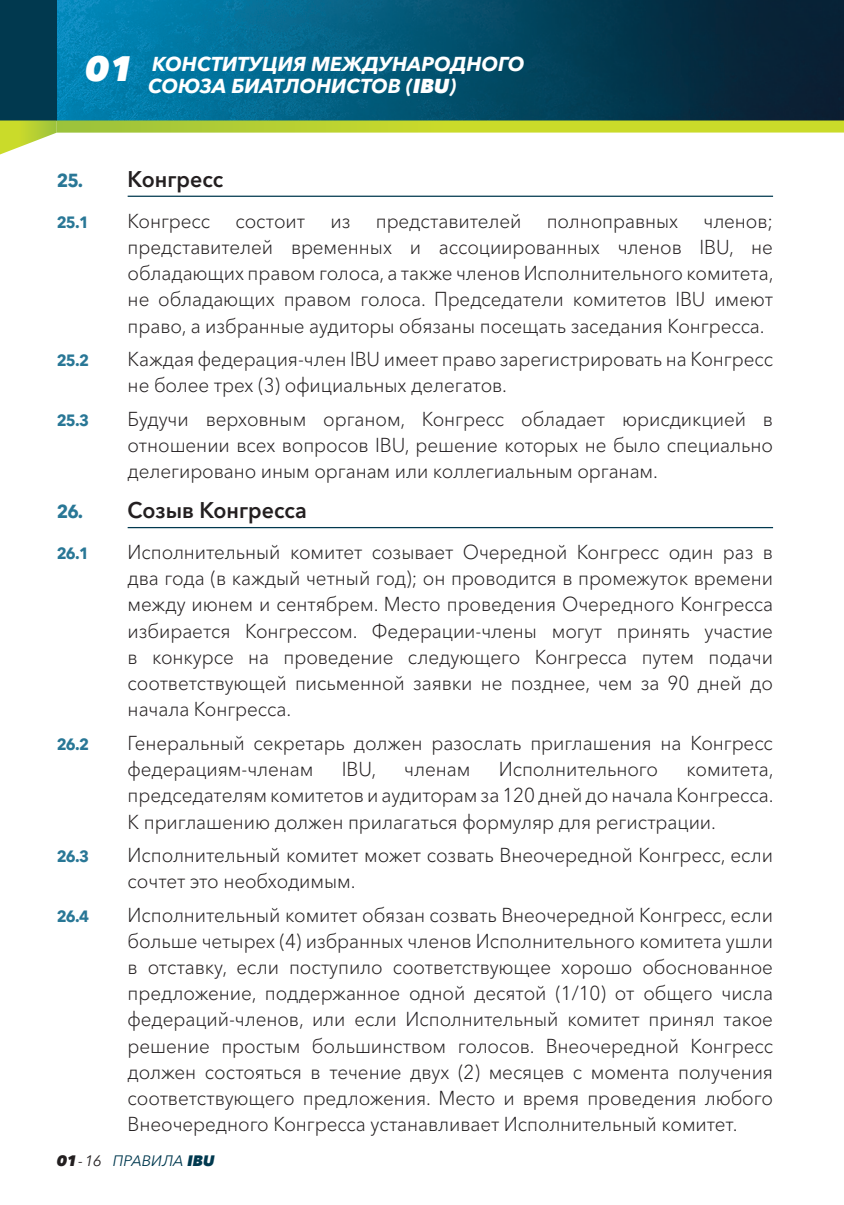
<style>
.page{position:relative;width:844px;height:1205px;background:#fff}
.page>*{position:absolute;margin:0;border:0;box-sizing:border-box;transform-origin:0 0}
.t1{font:600 22.5px "Avenir Next W1 G";color:#231f20;scale:.95 1}
.t2{font:300 20px/26.2px "Avenir Next W1 G";letter-spacing:-.005em;color:#231f20;text-align:justify;scale:.95 1}
.t3{font:italic 700 20px/22.5px "Avenir Next W1 G";color:#fff}
.t4{font:700 16.25px "Avenir Next W1 G";letter-spacing:-.05em;color:#297796;scale:.95 1}
.t5{font:italic 15px "Avenir Next W1 G";color:#01394f}
.s1{font-weight:800}
.s2{font-weight:700;font-size:18.75px;color:#297796}
.s3{font-weight:800;color:#231f20}
.s4{color:#231f20}
</style>
<div class="page">
<img style="left:57px;top:0;width:787px;height:120px">
<div style="left:0;top:0;width:57px;height:120px;background:#01394f"></div>
<svg style="left:0;top:120px;width:57px;height:35px"></svg>
<svg style="left:57px;top:120px;width:786px;height:13px;background:#b9d037"></svg>
<svg style="left:843px;top:120px;width:1px;height:13px"></svg>
<hr style="left:128px;top:196px;width:644px;height:1px;background:#01394f">
<hr style="left:128px;top:527px;width:644px;height:1px;background:#01394f">
<p class="t3" style="left:85px;top:53px;width:441px;text-indent:67px">КОНСТИТУЦИЯ МЕЖДУНАРОДНОГО<br><sup>01</sup> СОЮЗА БИАТЛОНИСТОВ (<span class="s1">IBU</span>)</p>
<p class="t1" style="left:57px;top:166px;width:177px"><span class="s2">25.</span> Конгресс</p>
<p class="t4" style="left:57px;top:212px;width:35px">25.1</p>
<p class="t2" style="left:128px;top:207px;width:88px">Конгресс</p>
<p class="t2" style="left:235px;top:207px;width:75px">состоит</p>
<p class="t2" style="left:330px;top:207px;width:23px">из</p>
<p class="t2" style="left:376px;top:207px;width:155px">представителей</p>
<p class="t2" style="left:546px;top:207px;width:140px">полноправных</p>
<p class="t2" style="left:128px;top:207px;width:681px;text-indent:575px">членов; представителей временных и ассоциированных членов IBU, не обладающих правом голоса, а также членов Исполнительного комитета, не обладающих правом голоса. Председатели комитетов IBU имеют право, а избранные аудиторы обязаны посещать заседания Конгресса.</p>
<p class="t4" style="left:57px;top:350px;width:35px">25.2</p>
<p class="t2" style="left:128px;top:346px;width:680px">Каждая федерация-член IBU имеет право зарегистрировать на Конгресс не более трех (3) официальных делегатов.</p>
<p class="t4" style="left:57px;top:410px;width:35px">25.3</p>
<p class="t2" style="left:128px;top:405px;width:680px">Будучи верховным органом, Конгресс обладает юрисдикцией в отношении всех вопросов IBU, решение которых не было специально делегировано иным органам или коллегиальным органам.</p>
<p class="t1" style="left:57px;top:497px;width:264px"><span class="s2">26.</span> Созыв Конгресса</p>
<p class="t4" style="left:57px;top:543px;width:35px">26.1</p>
<p class="t2" style="left:128px;top:539px;width:680px">Исполнительный комитет созывает Очередной Конгресс один раз в два года (в каждый четный год); он проводится в промежуток времени между июнем и сентябрем. Место проведения Очередного Конгресса избирается Конгрессом. Федерации-члены могут принять участие в конкурсе на проведение следующего Конгресса путем подачи соответствующей письменной заявки не позднее, чем за 90 дней до начала Конгресса.</p>
<p class="t4" style="left:57px;top:734px;width:35px">26.2</p>
<p class="t2" style="left:128px;top:730px;width:680px">Генеральный секретарь должен разослать приглашения на Конгресс федерациям-членам</p>
<p class="t2" style="left:342px;top:756px;width:38px">IBU,</p>
<p class="t2" style="left:404px;top:756px;width:71px">членам</p>
<p class="t2" style="left:498px;top:756px;width:169px">Исполнительного</p>
<p class="t2" style="left:128px;top:756px;width:681px;text-indent:558px">комитета, председателям комитетов и аудиторам за 120 дней до начала Конгресса.<br>К приглашению должен прилагаться формуляр для регистрации.</p>
<p class="t4" style="left:57px;top:846px;width:35px">26.3</p>
<p class="t2" style="left:128px;top:842px;width:680px">Исполнительный комитет может созвать Внеочередной Конгресс, если сочтет это необходимым.</p>
<p class="t4" style="left:57px;top:906px;width:35px">26.4</p>
<p class="t2" style="left:128px;top:901px;width:680px">Исполнительный комитет обязан созвать Внеочередной Конгресс, если больше четырех (4) избранных членов Исполнительного комитета ушли в отставку, если поступило соответствующее хорошо обоснованное предложение, поддержанное одной десятой (1/10) от общего числа федераций-членов, или если Исполнительный комитет принял такое решение простым большинством голосов. Внеочередной Конгресс должен состояться в течение двух (2) месяцев с момента получения соответствующего предложения. Место и время проведения любого Внеочередного Конгресса устанавливает Исполнительный комитет.</p>
<p class="t5" style="left:57px;top:1152px;width:159px"><span class="s3">01</span><span class="s4">- 16</span> ПРАВИЛА <span class="s1">IBU</span></p>
</div>
